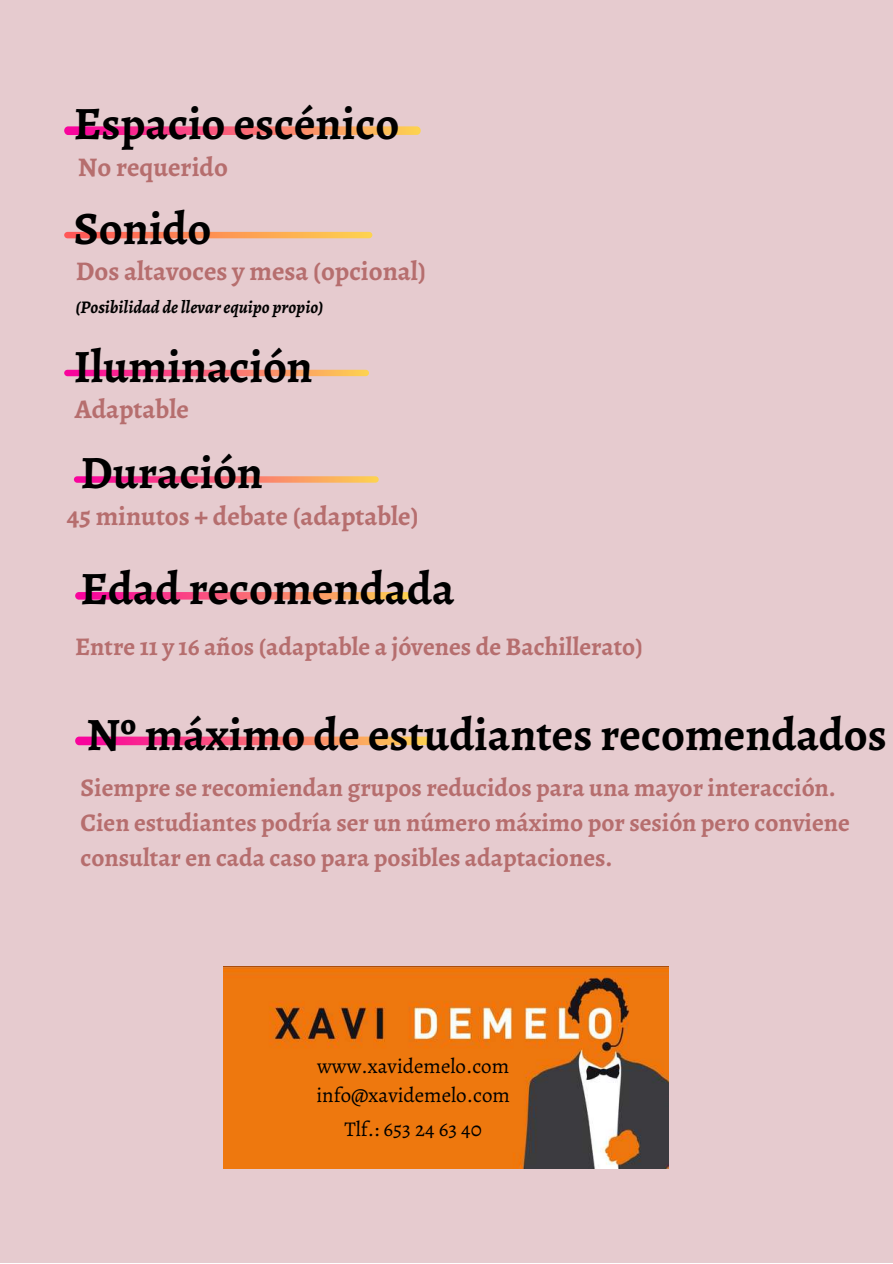
<style>
.page{position:relative;width:893px;height:1264px;background:#fff}
.page>*{position:absolute;margin:0;border:0;box-sizing:border-box;transform-origin:0 0}
.t1{font:700 46.5px "Alegreya";color:#000}
.t2{font:700 27px "Alegreya";color:#b66e6e}
.t3{font:700 25.5px/34.8px "Alegreya";color:#b66e6e}
.t4{font:21px/29.2px "Alegreya";color:#000}
.t5{font:italic 700 17.85px "Alegreya";color:#000}
</style>
<div class="page">
<div style="left:0;top:0;width:892px;height:1262px;background:#e6cbcf"></div>
<svg style="left:64px;top:232px;width:308px;height:6px;background:#fd9353"></svg>
<svg style="left:75px;top:592px;width:335px;height:7px;background:#fa6877"></svg>
<svg style="left:74px;top:476px;width:304px;height:7px;background:#f86f7e"></svg>
<svg style="left:64px;top:370px;width:305px;height:6px;background:#fa6877"></svg>
<svg style="left:64px;top:126px;width:356px;height:9px;background:#f96c7b"></svg>
<svg style="left:75px;top:736px;width:356px;height:9px;background:#f96e7d"></svg>
<img style="left:223px;top:966px;width:445px;height:201px">
<h1 class="t1" style="left:74px;top:92px;width:327px">Espacio escénico</h1>
<p class="t2" style="left:78px;top:148px;width:152px">No requerido</p>
<h1 class="t1" style="left:74px;top:196px;width:139px">Sonido</h1>
<p class="t2" style="left:76px;top:253px;width:351px">Dos altavoces y mesa (opcional)</p>
<p class="t5" style="left:75px;top:295px;width:250px">(Posibilidad dellevarequipo propio)</p>
<h1 class="t1" style="left:74px;top:334px;width:240px">Iluminación</h1>
<p class="t2" style="left:75px;top:391px;width:116px">Adaptable</p>
<h1 class="t1" style="left:80px;top:440px;width:184px">Duración</h1>
<p class="t2" style="left:67px;top:497px;width:353px">45 minutos + debate (adaptable)</p>
<h1 class="t1" style="left:80px;top:557px;width:375px">Edad recomendada</h1>
<p class="t3" style="left:75px;top:628px;width:569px">Entre 11 y 16 años (adaptable a jóvenes de Bachillerato)</p>
<h1 class="t1" style="left:86px;top:703px;width:802px">Nº máximo de estudiantes recomendados</h1>
<p class="t3" style="left:80px;top:770px;width:770px">Siempre se recomiendan grupos reducidos para una mayor interacción.<br>Cien estudiantes podría ser un número máximo por sesión pero conviene consultar en cada caso para posibles adaptaciones.</p>
<p class="t4" style="left:316px;top:1051px;width:195px">www.xavidemelo.com info@xavidemelo.com</p>
<p class="t4" style="left:344px;top:1113px;width:139px">Tlf.: 653 24 63 40</p>
</div>
